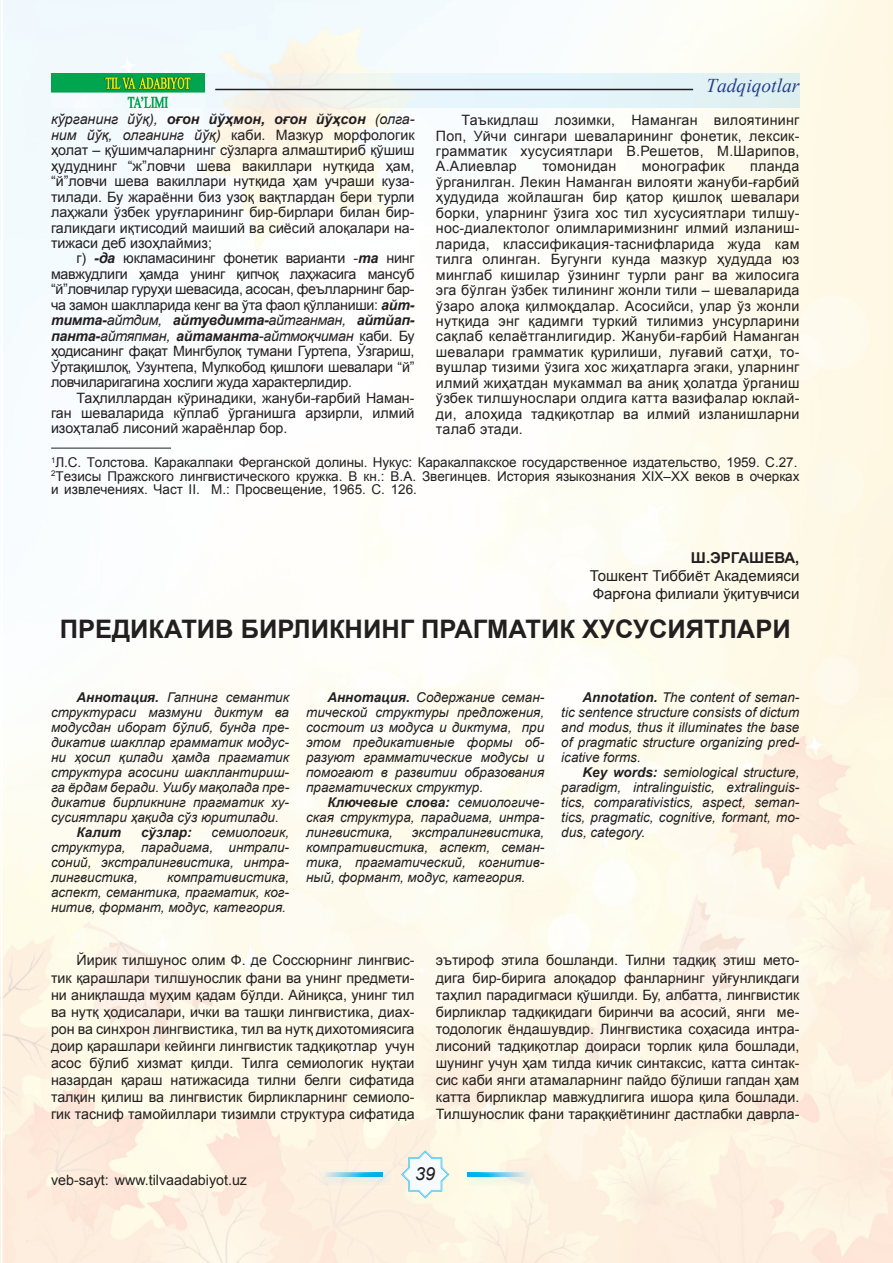
<style>
.page{position:relative;width:893px;height:1263px;background:#fff}
.page>*{position:absolute;margin:0;border:0;box-sizing:border-box;transform-origin:0 0}
.t1{font:700 25.5px "Arial";color:#231f20}
.t2{font:italic 19.5px "Times New Roman";color:#253f8e}
.t3{font:italic 18px "Arial";color:#231f20}
.t4{font:15px/18px "Arial";color:#231f20}
.t5{font:700 15px "Arial";color:#231f20}
.t6{font:14.25px/15.5px "Arial";color:#231f20;text-align:justify}
.t7{font:14.25px "Arial";letter-spacing:.02em;color:#231f20}
.t8{font:italic 13.5px/15px "Arial";color:#231f20;text-align:justify}
.t9{font:13.5px/13.5px "Arial";color:#231f20}
.t10{font:italic 700 13.5px "Arial";color:#231f20}
.s1{font-style:italic}
.s2{font-weight:700;font-style:italic}
.s3{font-weight:700}
</style>
<div class="page">
<img style="left:0;top:0;width:1px;height:1263px">
<img style="left:51px;top:73px;width:748px;height:35px">
<svg style="left:401px;top:1150px;width:48px;height:48px"></svg>
<img style="left:317px;top:1167px;width:77px;height:21px">
<img style="left:317px;top:1167px;width:75px;height:19px">
<img style="left:322px;top:1172px;width:61px;height:5px">
<img style="left:463px;top:1167px;width:74px;height:19px">
<img style="left:468px;top:1172px;width:60px;height:5px">
<hr style="left:215px;top:89px;width:478px;height:1px;background:#231f20">
<hr style="left:51px;top:448px;width:120px;height:1px;background:#231f20">
<h2 class="t2" style="left:706px;top:72px;width:95px">Tadqiqotlar</h2>
<p class="t6" style="left:51px;top:112px;width:365px"><span class="s1">кўрганинг йўқ),</span> <span class="s2">оғон йўҳмон, оғон йўҳсон</span> <span class="s1">(олга&shy;ним йўқ, олганинг йўқ)</span> каби. Мазкур морфологик ҳолат – қўшимчаларнинг сўзларга алмаштириб қўшиш ҳудуднинг “ж”ловчи шева вакиллари нутқида ҳам, “й”ловчи шева вакиллари нутқида ҳам учраши куза&shy;тилади. Бу жараённи биз узоқ вақтлардан бери турли лаҳжали ўзбек уруғларининг бир-бирлари билан бир&shy;галикдаги иқтисодий маиший ва сиёсий алоқалари на&shy;тижаси деб изоҳлаймиз;</p>
<p class="t6" style="left:51px;top:251px;width:365px;text-indent:26px">г) <span class="s2">-да</span> юкламасининг фонетик варианти -<span class="s2">та</span> нинг мавжудлиги ҳамда унинг қипчоқ лаҳжасига мансуб “й”ловчилар гуруҳи шевасида, асосан, феълларнинг бар&shy;ча замон шаклларида кенг ва ўта фаол қўлланиши: <span class="s2">айт&shy;тимта-</span><span class="s1">айтдим,</span> <span class="s2">айтувдимта-</span><span class="s1">айтганман,</span> <span class="s2">айтйап&shy;панта-</span><span class="s1">айтяпман,</span> <span class="s2">айтаманта</span><span class="s1">-айтмоқчиман</span> каби. Бу ҳодисанинг фақат Мингбулоқ тумани Гуртепа, Ўзга риш, Ўртақишлоқ, Узунтепа, Мулкобод қишлоғи ше валари “й” ловчиларигагина хослиги жуда характерлидир.</p>
<p class="t6" style="left:51px;top:390px;width:365px;text-indent:26px">Таҳлиллардан кўринадики, жануби-ғарбий Наман&shy;ган шеваларида кўплаб ўрганишга арзирли, илмий изоҳталаб лисоний жараёнлар бор.</p>
<p class="t6" style="left:436px;top:113px;width:365px;text-indent:26px">Таъкидлаш лозимки, Наманган вилоятининг Поп, Уйчи сингари шеваларининг фонетик, лексик&shy;грамматик хусусиятлари В.Решетов, М.Шарипов, А.Алиевлар</p>
<p class="t7" style="left:542px;top:157px;width:75px">томонидан</p>
<p class="t7" style="left:642px;top:157px;width:84px">монографик</p>
<p class="t6" style="left:436px;top:159px;width:365px;text-indent:314px">планда ўрганилган. Лекин Наманган вилояти жануби-ғарбий ҳудудида жойлашган бир қатор қишлоқ шевалари борки, уларнинг ўзига хос тил хусусиятлари тилшу&shy;нос-диалектолог олимларимизнинг илмий изланиш&shy;ларида, классификация-таснифларида жуда кам тилга олинган. Бугунги кунда мазкур ҳудудда юз минглаб кишилар ўзининг турли ранг ва жилосига эга бўлган ўзбек тилининг жонли тили – шеваларида ўзаро алоқа қилмоқдалар. Асосийси, улар ўз жонли нутқида энг қадимги туркий тилимиз унсурларини сақлаб келаётганлигидир. Жануби-ғарбий Наманган шевалари грамматик қурилиши, луғавий сатҳи, то&shy;вушлар тизими ўзига хос жиҳатларга эгаки, уларнинг илмий жиҳатдан мукаммал ва аниқ ҳолатда ўрганиш ўзбек тилшунослари олдига катта вазифалар юклай&shy;ди, алоҳида тадқиқотлар ва илмий изланишларни талаб этади.</p>
<p class="t9" style="left:51px;top:456px;width:750px"><sup>1</sup>Л.С. Толстова. Каракалпаки Ферганской долины. Нукус: Каракалпакское государственное издательство, 1959. С.27.<br><sup>2</sup>Тезисы Пражского лингвистического кружка. В кн.: В.А. Звегинцев. История языкознания ХIХ–ХХ веков в очерках и извлечениях. Част II. М.: Просвещение, 1965. С. 126.</p>
<p class="t5" style="left:691px;top:548px;width:110px">Ш.ЭРГАШЕВА,</p>
<p class="t4" style="left:590px;top:567px;width:211px">Тошкент Тиббиёт Академияси<br>Фарғона филиали ўқитувчиси</p>
<h1 class="t1" style="left:60px;top:613px;width:732px">ПРЕДИКАТИВ БИРЛИКНИНГ ПРАГМАТИК ХУСУСИЯТЛАРИ</h1>
<p class="t8" style="left:51px;top:690px;width:240px;text-indent:26px"><span class="s3">Аннотация.</span> Гапнинг семантик структураси мазмуни диктум ва модусдан иборат бўлиб, бунда пре&shy;дикатив шакллар грамматик модус&shy;ни ҳосил қилади ҳамда прагматик структура асосини шакллантириш&shy;га ёрдам беради. Ушбу мақолада пре&shy;дикатив бирликнинг прагматик ху&shy;сусиятлари ҳақида сўз юритилади.</p>
<p class="t10" style="left:77px;top:823px;width:46px">Калит</p>
<p class="t10" style="left:141px;top:823px;width:52px">сўзлар:</p>
<p class="t8" style="left:51px;top:825px;width:240px;text-indent:161px">семиологик, структура, парадигма, интрали&shy;соний, экстралингвистика, интра&shy;лингвистика,</p>
<p class="t8" style="left:51px;top:870px;width:240px;text-indent:116px">компративистика, ас пект, семантика, прагматик, ког&shy;нитив, формант, модус, категория.</p>
<p class="t8" style="left:306px;top:690px;width:240px;text-indent:21px"><span class="s3">Аннотация.</span> Содержание семан&shy;тической структуры предложения, состоит из модуса и диктума, при этом предикативные формы об&shy;разуют грамматические модусы и помогают в развитии образования прaгматических структур.</p>
<p class="t8" style="left:306px;top:795px;width:240px;text-indent:21px"><span class="s3">Ключевые слова:</span> семиологиче&shy;ская структура, парадигма, интра&shy;лингвистика,</p>
<p class="t8" style="left:306px;top:825px;width:240px;text-indent:106px">экстралингвистика, компративистика, аспект, семан&shy;тика, прагматический, когнитив&shy;ный, формант, модус, категория.</p>
<p class="t8" style="left:561px;top:690px;width:240px;text-indent:21px"><span class="s3">Annotation.</span> The content of seman&shy;tic sentence structure consists of dictum and modus, thus it illuminates the base of pragmatic structure organizing pred&shy;icative forms.</p>
<p class="t8" style="left:561px;top:765px;width:240px;text-indent:21px"><span class="s3">Key words:</span> semiological structure, paradigm, intralinguistic, extralinguis&shy;tics, comparativistics, aspect, seman&shy;tics, pragmatic, cognitive, formant, mo&shy;dus, category.</p>
<p class="t6" style="left:51px;top:952px;width:365px;line-height:17.1px;text-indent:26px">Йирик тилшунос олим Ф. де Соссюрнинг лингвис&shy;тик қарашлари тилшунослик фани ва унинг предмети&shy;ни аниқлашда муҳим қадам бўлди. Айниқса, унинг тил ва нутқ ҳодисалари, ички ва ташқи лингвистика, диах&shy;рон ва синхрон лингвистика, тил ва нутқ дихотомиясига доир қарашлари кейинги лингвистик тадқиқотлар учун асос бўлиб хизмат қилди. Тилга семиологик нуқтаи назардан қараш натижасида тилни белги сифатида талқин қилиш ва лингвистик бирликларнинг семиоло&shy;гик тасниф тамойиллари тизимли структура сифатида</p>
<p class="t6" style="left:436px;top:952px;width:365px;line-height:17.1px">эътироф этила бошланди. Тилни тадқиқ этиш мето&shy;дига бир-бирига алоқадор фанларнинг уйғунликдаги таҳлил парадигмаси қўшилди. Бу, албатта, лингвистик бирликлар тадқиқидаги биринчи ва асосий, янги ме&shy;тодологик ёндашувдир. Лингвистика соҳасида интра&shy;лисоний тадқиқотлар доираси торлик қила бошлади, шунинг учун ҳам тилда кичик синтаксис, катта синтак&shy;сис каби янги атамаларнинг пайдо бўлиши гапдан ҳам катта бирликлар мавжудлигига ишора қила бошлади.<br>Тилшунослик фани тараққиётининг дастлабки даврла-</p>
<p class="t6" style="left:51px;top:1172px;width:198px">veb-sayt: www.tilvaadabiyot.uz</p>
<p class="t3" style="left:415px;top:1161px;width:22px">39</p>
</div>
